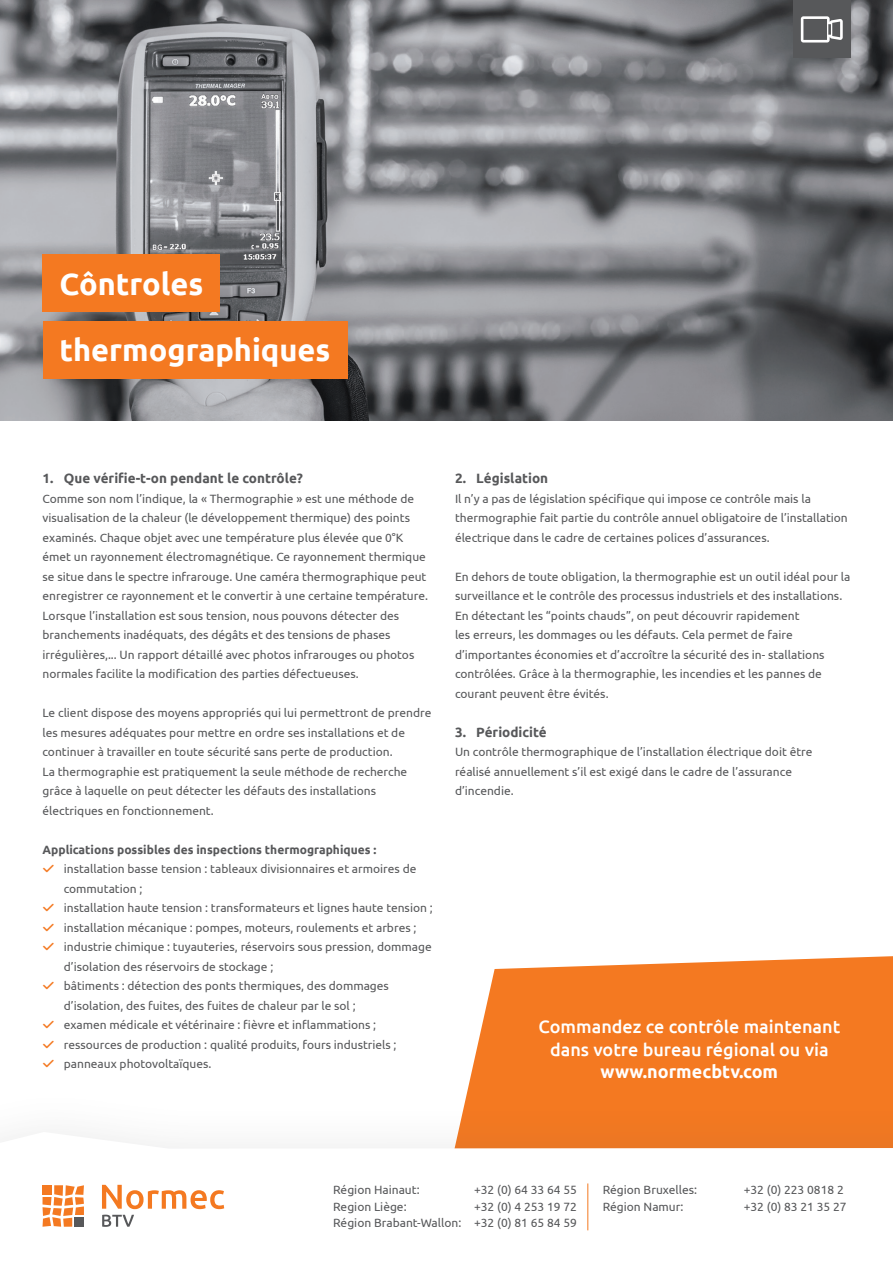
<style>
.page{position:relative;width:893px;height:1263px;background:#fff}
.page>*{position:absolute;margin:0;border:0;box-sizing:border-box;transform-origin:0 0}
._1__Hoofdtitel{font:700 30.75px "Ubuntu";color:#fff}
.t1{font:500 18px/22.5px "Ubuntu";color:#fff;text-align:center}
.t2{font:700 18px "Ubuntu";color:#fff}
._2__Oranje_titel{font:700 13.5px "Ubuntu";color:#57585a}
._5__Platte_tekst_in{font:12px/19.5px "Ubuntu";color:#57585a}
._5__Platte_tekst_in-2{font:700 12px "Ubuntu";color:#57585a}
.s1{color:#f47921}
</style>
<div class="page">
<img style="left:0;top:0;width:893px;height:421px">
<svg style="left:467px;top:956px;width:426px;height:135px;background:#f48433"></svg>
<div style="left:43px;top:321px;width:304px;height:57px;background:#f47921"></div>
<div style="left:43px;top:254px;width:177px;height:58px;background:#f47921"></div>
<div style="left:793px;top:0;width:57px;height:58px;background:#57585a"></div>
<svg style="left:801px;top:16px;width:42px;height:27px"></svg>
<div style="left:0;top:1091px;width:893px;height:172px;background:#57585a;opacity:.15"></div>
<svg style="left:0;top:1132px;width:893px;height:131px"></svg>
<svg style="left:102px;top:1185px;width:122px;height:42px"></svg>
<svg style="left:43px;top:1185px;width:41px;height:42px"></svg>
<hr style="left:587px;top:1183px;width:1px;height:47px;background:#f47921">
<p class="_1__Hoofdtitel" style="left:60px;top:265px;width:145px">Côntroles</p>
<p class="_1__Hoofdtitel" style="left:60px;top:332px;width:272px">thermographiques</p>
<p class="_2__Oranje_titel" style="left:43px;top:470px;width:262px">1. Que vérifie-t-on pendant le contrôle?</p>
<p class="_5__Platte_tekst_in" style="left:43px;top:488px;width:387px">Comme son nom l’indique, la « Thermographie » est une méthode de visualisation de la chaleur (le développement thermique) des points examinés. Chaque objet avec une température plus élevée que 0°K émet un rayonnement électromagnétique. Ce rayonnement thermique se situe dans le spectre infrarouge. Une caméra thermographique peut enregistrer ce rayonnement et le convertir à une certaine température.<br>Lorsque l’installation est sous tension, nous pouvons détecter des branchements inadéquats, des dégâts et des tensions de phases irrégulières,... Un rapport détaillé avec photos infrarouges ou photos normales facilite la modification des parties défectueuses.</p>
<p class="_5__Platte_tekst_in" style="left:43px;top:703px;width:390px">Le client dispose des moyens appropriés qui lui permettront de prendre les mesures adéquates pour mettre en ordre ses installations et de continuer à travailler en toute sécurité sans perte de production.<br>La thermographie est pratiquement la seule méthode de recherche grâce à laquelle on peut détecter les défauts des installations électriques en fonctionnement.</p>
<p class="_5__Platte_tekst_in-2" style="left:43px;top:842px;width:335px">Applications possibles des inspections thermographiques :</p>
<p class="_5__Platte_tekst_in" style="left:64px;top:859px;width:354px;text-indent:-21px"><span class="s1">✓</span> installation basse tension : tableaux divisionnaires et armoires de commutation ;</p>
<p class="_5__Platte_tekst_in" style="left:43px;top:898px;width:392px"><span class="s1">✓</span> installation haute tension : transformateurs et lignes haute tension ;</p>
<p class="_5__Platte_tekst_in" style="left:43px;top:917px;width:375px"><span class="s1">✓</span> installation mécanique : pompes, moteurs, roulements et arbres ;</p>
<p class="_5__Platte_tekst_in" style="left:64px;top:937px;width:369px;text-indent:-21px"><span class="s1">✓</span> industrie chimique : tuyauteries, réservoirs sous pression, dommage d’isolation des réservoirs de stockage ;</p>
<p class="_5__Platte_tekst_in" style="left:64px;top:976px;width:327px;text-indent:-21px"><span class="s1">✓</span> bâtiments : détection des ponts thermiques, des dommages d’isolation, des fuites, des fuites de chaleur par le sol ;</p>
<p class="_5__Platte_tekst_in" style="left:43px;top:1015px;width:335px"><span class="s1">✓</span> examen médicale et vétérinaire : fièvre et inflammations ;</p>
<p class="_5__Platte_tekst_in" style="left:43px;top:1034px;width:356px"><span class="s1">✓</span> ressources de production : qualité produits, fours industriels ;</p>
<p class="_5__Platte_tekst_in" style="left:43px;top:1054px;width:171px"><span class="s1">✓</span> panneaux photovoltaïques.</p>
<p class="_2__Oranje_titel" style="left:455px;top:470px;width:95px">2. Législation</p>
<p class="_5__Platte_tekst_in" style="left:455px;top:488px;width:394px">Il n’y a pas de législation spécifique qui impose ce contrôle mais la thermographie fait partie du contrôle annuel obligatoire de l’installation électrique dans le cadre de certaines polices d’assurances.</p>
<p class="_5__Platte_tekst_in" style="left:455px;top:566px;width:397px">En dehors de toute obligation, la thermographie est un outil idéal pour la surveillance et le contrôle des processus industriels et des installations.<br>En détectant les “points chauds”, on peut découvrir rapidement<br>les erreurs, les dommages ou les défauts. Cela permet de faire d’importantes économies et d’accroître la sécurité des in- stallations contrôlées. Grâce à la thermographie, les incendies et les pannes de courant peuvent être évités.</p>
<p class="_2__Oranje_titel" style="left:455px;top:724px;width:93px">3. Périodicité</p>
<p class="_5__Platte_tekst_in" style="left:455px;top:742px;width:359px">Un contrôle thermographique de l’installation électrique doit être réalisé annuellement s’il est exigé dans le cadre de l’assurance d’incendie.</p>
<h2 class="t1" style="left:539px;top:1015px;width:303px">Commandez ce contrôle maintenant dans votre bureau régional ou via</h2>
<h2 class="t2" style="left:601px;top:1061px;width:179px">www.normecbtv.com</h2>
<p class="_5__Platte_tekst_in" style="left:333px;top:1179px;width:88px">Région Hainaut:</p>
<p class="_5__Platte_tekst_in" style="left:474px;top:1179px;width:104px">+32 (0) 64 33 64 55</p>
<p class="_5__Platte_tekst_in" style="left:333px;top:1196px;width:75px">Region Liège:</p>
<p class="_5__Platte_tekst_in" style="left:333px;top:1197px;width:245px;line-height:16.5px;text-align:right">+32 (0) 4 253 19 72<br>Région Brabant-Wallon: +32 (0) 81 65 84 59</p>
<p class="_5__Platte_tekst_in" style="left:603px;top:1179px;width:96px">Région Bruxelles:</p>
<p class="_5__Platte_tekst_in" style="left:744px;top:1179px;width:102px">+32 (0) 223 0818 2</p>
<p class="_5__Platte_tekst_in" style="left:603px;top:1196px;width:82px">Région Namur:</p>
<p class="_5__Platte_tekst_in" style="left:744px;top:1196px;width:104px">+32 (0) 83 21 35 27</p>
</div>
